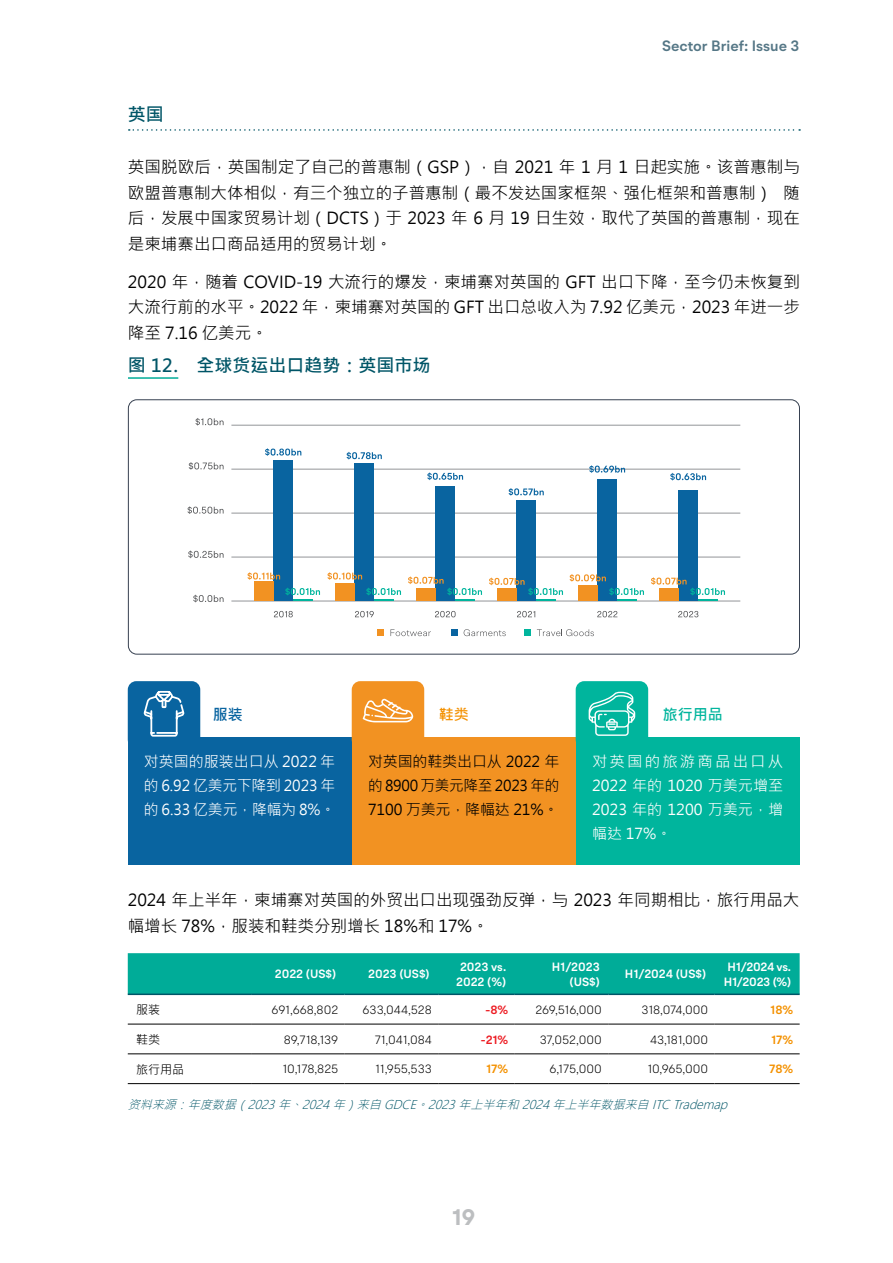
<style>
.page{position:relative;width:893px;height:1263px;background:#fff}
.page>*{position:absolute;margin:0;border:0;box-sizing:border-box;transform-origin:0 0}
.t1{font:700 22.5px "BR Cobane";color:#bcbec0}
.t2{font:700 18px "Microsoft Jheng Hei";color:#005567}
.t3{font:16.5px/25.5px "Microsoft Jheng Hei";color:#000;text-align:justify}
.t4{font:15px/24px "Microsoft Jheng Hei";color:#fff;text-align:justify}
.t5{font:15px/24px "Microsoft Jheng Hei";letter-spacing:-.01em;color:#000;text-align:justify}
.t6{font:600 15px "BR Cobane";color:#557786}
.t7{font:700 15px "Microsoft Jheng Hei";color:#00b59d}
.t8{font:700 15px "Microsoft Jheng Hei";color:#0964a0}
.t9{font:700 15px "Microsoft Jheng Hei";color:#f49100}
.t10{font:300 12px "BR Cobane";color:#000}
.t11{font:italic 300 12px "Microsoft Jheng Hei";color:#005567}
.t12{font:600 12px/15px "BR Cobane";color:#fff;text-align:center}
.t13{font:600 12px/15px "BR Cobane";letter-spacing:-.02em;color:#fff;text-align:center}
.t14{font:600 12px "BR Cobane";color:#f49100}
.t15{font:12px "Microsoft Jheng Hei";color:#000}
.t16{font:600 12px "BR Cobane";color:#ed1d24}
</style>
<div class="page">
<hr style="left:128px;top:377px;width:50px;height:2px;background:#00ac98">
<svg style="left:129px;top:129px;width:671px;height:2px"></svg>
<div style="left:128px;top:737px;width:224px;height:127px;background:#0964a0"></div>
<div style="left:352px;top:737px;width:224px;height:127px;background:#f29222"></div>
<div style="left:576px;top:737px;width:224px;height:127px;background:#00b59d"></div>
<div style="left:128px;top:681px;width:72px;height:67px;background:#0964a0;border-radius:9px"></div>
<div style="left:352px;top:681px;width:72px;height:67px;background:#f29222;border-radius:9px"></div>
<div style="left:576px;top:681px;width:72px;height:67px;background:#00b59d;border-radius:9px"></div>
<svg style="left:143px;top:690px;width:42px;height:47px"></svg>
<svg style="left:589px;top:692px;width:46px;height:44px"></svg>
<svg style="left:363px;top:698px;width:50px;height:24px"></svg>
<div style="left:128px;top:953px;width:672px;height:40px;background:#00ac98"></div>
<hr style="left:128px;top:1024px;width:123px;height:1px;background:#000">
<hr style="left:251px;top:1024px;width:94px;height:1px;background:#000">
<hr style="left:345px;top:1024px;width:93px;height:1px;background:#000">
<hr style="left:438px;top:1024px;width:77px;height:1px;background:#000">
<hr style="left:515px;top:1024px;width:93px;height:1px;background:#000">
<hr style="left:608px;top:1024px;width:107px;height:1px;background:#000">
<hr style="left:715px;top:1024px;width:85px;height:1px;background:#000">
<hr style="left:128px;top:1053px;width:123px;height:1px;background:#000">
<hr style="left:251px;top:1053px;width:94px;height:1px;background:#000">
<hr style="left:345px;top:1053px;width:93px;height:1px;background:#000">
<hr style="left:438px;top:1053px;width:77px;height:1px;background:#000">
<hr style="left:515px;top:1053px;width:93px;height:1px;background:#000">
<hr style="left:608px;top:1053px;width:107px;height:1px;background:#000">
<hr style="left:715px;top:1053px;width:85px;height:1px;background:#000">
<hr style="left:128px;top:1083px;width:123px;height:1px;background:#000">
<hr style="left:251px;top:1083px;width:94px;height:1px;background:#000">
<hr style="left:345px;top:1083px;width:93px;height:1px;background:#000">
<hr style="left:438px;top:1083px;width:77px;height:1px;background:#000">
<hr style="left:515px;top:1083px;width:93px;height:1px;background:#000">
<hr style="left:608px;top:1083px;width:107px;height:1px;background:#000">
<hr style="left:715px;top:1083px;width:85px;height:1px;background:#000">
<hr style="left:128px;top:993px;width:123px;height:2px;background:#005567">
<hr style="left:251px;top:993px;width:94px;height:2px;background:#005567">
<hr style="left:345px;top:993px;width:93px;height:2px;background:#005567">
<hr style="left:438px;top:993px;width:77px;height:2px;background:#005567">
<hr style="left:515px;top:993px;width:93px;height:2px;background:#005567">
<hr style="left:608px;top:993px;width:107px;height:2px;background:#005567">
<hr style="left:715px;top:993px;width:85px;height:2px;background:#005567">
<div style="left:128px;top:399px;width:672px;height:255px;border:1px solid #374151;border-radius:9px"></div>
<svg style="left:537px;top:629px;width:57px;height:7px"></svg>
<svg style="left:464px;top:629px;width:42px;height:7px"></svg>
<div style="left:524px;top:629px;width:7px;height:7px;background:#00b59d"></div>
<div style="left:451px;top:629px;width:7px;height:7px;background:#0964a0"></div>
<svg style="left:390px;top:629px;width:41px;height:7px"></svg>
<div style="left:377px;top:629px;width:7px;height:7px;background:#f29222"></div>
<svg style="left:274px;top:611px;width:19px;height:6px"></svg>
<svg style="left:355px;top:611px;width:19px;height:6px"></svg>
<svg style="left:435px;top:611px;width:21px;height:6px"></svg>
<svg style="left:517px;top:611px;width:18px;height:6px"></svg>
<svg style="left:597px;top:611px;width:20px;height:6px"></svg>
<svg style="left:678px;top:611px;width:20px;height:6px"></svg>
<hr style="left:231px;top:425px;width:509px;height:1px;background:#939598">
<hr style="left:231px;top:469px;width:509px;height:1px;background:#939598">
<hr style="left:231px;top:513px;width:509px;height:1px;background:#939598">
<hr style="left:231px;top:557px;width:509px;height:1px;background:#939598">
<hr style="left:231px;top:601px;width:509px;height:1px;background:#939598">
<svg style="left:196px;top:418px;width:28px;height:7px"></svg>
<svg style="left:189px;top:462px;width:35px;height:8px"></svg>
<svg style="left:188px;top:506px;width:36px;height:8px"></svg>
<svg style="left:188px;top:550px;width:36px;height:8px"></svg>
<svg style="left:193px;top:595px;width:31px;height:7px"></svg>
<div style="left:274px;top:460px;width:19px;height:141px;background:#0964a0"></div>
<div style="left:355px;top:464px;width:19px;height:137px;background:#0964a0"></div>
<div style="left:436px;top:487px;width:19px;height:114px;background:#0964a0"></div>
<div style="left:517px;top:501px;width:19px;height:100px;background:#0964a0"></div>
<div style="left:598px;top:480px;width:19px;height:121px;background:#0964a0"></div>
<div style="left:679px;top:490px;width:19px;height:111px;background:#0964a0"></div>
<div style="left:254px;top:582px;width:20px;height:19px;background:#f29222"></div>
<div style="left:335px;top:583px;width:20px;height:18px;background:#f29222"></div>
<div style="left:578px;top:585px;width:20px;height:16px;background:#f29222"></div>
<svg style="left:247px;top:572px;width:33px;height:8px"></svg>
<svg style="left:285px;top:588px;width:35px;height:13px"></svg>
<svg style="left:366px;top:588px;width:35px;height:13px"></svg>
<svg style="left:609px;top:588px;width:35px;height:13px"></svg>
<svg style="left:265px;top:448px;width:36px;height:8px"></svg>
<svg style="left:347px;top:452px;width:35px;height:7px"></svg>
<svg style="left:427px;top:472px;width:36px;height:8px"></svg>
<svg style="left:509px;top:488px;width:35px;height:8px"></svg>
<svg style="left:589px;top:465px;width:36px;height:8px"></svg>
<svg style="left:670px;top:473px;width:36px;height:7px"></svg>
<svg style="left:327px;top:572px;width:35px;height:8px"></svg>
<svg style="left:408px;top:576px;width:74px;height:25px"></svg>
<svg style="left:489px;top:578px;width:74px;height:23px"></svg>
<svg style="left:570px;top:574px;width:36px;height:8px"></svg>
<svg style="left:651px;top:577px;width:74px;height:24px"></svg>
<p class="t2" style="left:128px;top:103px;width:37px">英国</p>
<p class="t6" style="left:662px;top:36px;width:139px">Sector Brief: Issue 3</p>
<p class="t3" style="left:128px;top:154px;width:673px">英国脱欧后，英国制定了自己的普惠制（GSP），自 2021 年 1 月 1 日起实施。该普惠制与欧盟普惠制大体相似，有三个独立的子普惠制（最不发达国家框架、强化框架和普惠制） 随后，发展中国家贸易计划（DCTS）于 2023 年 6 月 19 日生效，取代了英国的普惠制，现在是柬埔寨出口商品适用的贸易计划。</p>
<p class="t3" style="left:128px;top:269px;width:673px">2020 年，随着 COVID-19 大流行的爆发，柬埔寨对英国的 GFT 出口下降，至今仍未恢复到大流行前的水平。2022 年，柬埔寨对英国的 GFT 出口总收入为 7.92 亿美元，2023 年进一步降至 7.16 亿美元。</p>
<p class="t2" style="left:128px;top:354px;width:304px">图 12. 全球货运出口趋势：英国市场</p>
<p class="t8" style="left:213px;top:705px;width:31px">服装</p>
<p class="t9" style="left:439px;top:705px;width:31px">鞋类</p>
<p class="t7" style="left:663px;top:705px;width:61px">旅行用品</p>
<p class="t4" style="left:144px;top:750px;width:193px">对英国的服装出口从 2022 年的 6.92 亿美元下降到 2023 年的 6.33 亿美元，降幅为 8%。</p>
<p class="t5" style="left:368px;top:750px;width:193px">对英国的鞋类出口从 2022 年的 8900 万美元降至 2023 年的7100 万美元，降幅达 21%。</p>
<p class="t4" style="left:592px;top:750px;width:193px">对英国的旅游商品出口从2022 年的 1020 万美元增至2023 年的 1200 万美元，增幅达 17%。</p>
<p class="t3" style="left:128px;top:888px;width:673px">2024 年上半年，柬埔寨对英国的外贸出口出现强劲反弹，与 2023 年同期相比，旅行用品大幅增长 78%，服装和鞋类分别增长 18%和 17%。</p>
<p class="t12" style="left:275px;top:966px;width:63px">2022 (US$)</p>
<p class="t12" style="left:368px;top:966px;width:63px">2023 (US$)</p>
<p class="t12" style="left:456px;top:959px;width:52px">2023 vs.<br>2022 (%)</p>
<p class="t12" style="left:552px;top:959px;width:50px;text-align:right">H1/2023 (US$)</p>
<p class="t12" style="left:625px;top:966px;width:83px">H1/2024 (US$)</p>
<p class="t13" style="left:724px;top:959px;width:69px">H1/2024 vs.<br>H1/2023 (%)</p>
<p class="t15" style="left:136px;top:1002px;width:25px">服装</p>
<p class="t10" style="left:272px;top:1002px;width:68px">691,668,802</p>
<p class="t10" style="left:363px;top:1002px;width:71px">633,044,528</p>
<p class="t16" style="left:485px;top:1002px;width:24px">-8%</p>
<p class="t10" style="left:535px;top:1002px;width:68px">269,516,000</p>
<p class="t10" style="left:641px;top:1002px;width:68px">318,074,000</p>
<p class="t14" style="left:770px;top:1002px;width:25px">18%</p>
<p class="t15" style="left:136px;top:1032px;width:25px">鞋类</p>
<p class="t10" style="left:284px;top:1032px;width:56px">89,718,139</p>
<p class="t10" style="left:375px;top:1032px;width:59px">71,041,084</p>
<p class="t16" style="left:481px;top:1032px;width:29px">-21%</p>
<p class="t10" style="left:540px;top:1032px;width:64px">37,052,000</p>
<p class="t10" style="left:650px;top:1032px;width:59px">43,181,000</p>
<p class="t14" style="left:771px;top:1032px;width:24px">17%</p>
<p class="t15" style="left:136px;top:1061px;width:49px">旅行用品</p>
<p class="t10" style="left:283px;top:1062px;width:57px">10,178,825</p>
<p class="t10" style="left:375px;top:1062px;width:58px">11,955,533</p>
<p class="t14" style="left:486px;top:1061px;width:24px">17%</p>
<p class="t10" style="left:549px;top:1062px;width:54px">6,175,000</p>
<p class="t10" style="left:647px;top:1062px;width:62px">10,965,000</p>
<p class="t14" style="left:769px;top:1061px;width:26px">78%</p>
<p class="t11" style="left:128px;top:1096px;width:605px">资料来源：年度数据（2023年、2024年）来自 GDCE。2023年上半年和 2024年上半年数据来自 ITC Trademap</p>
<h1 class="t1" style="left:452px;top:1203px;width:25px">19</h1>
</div>
